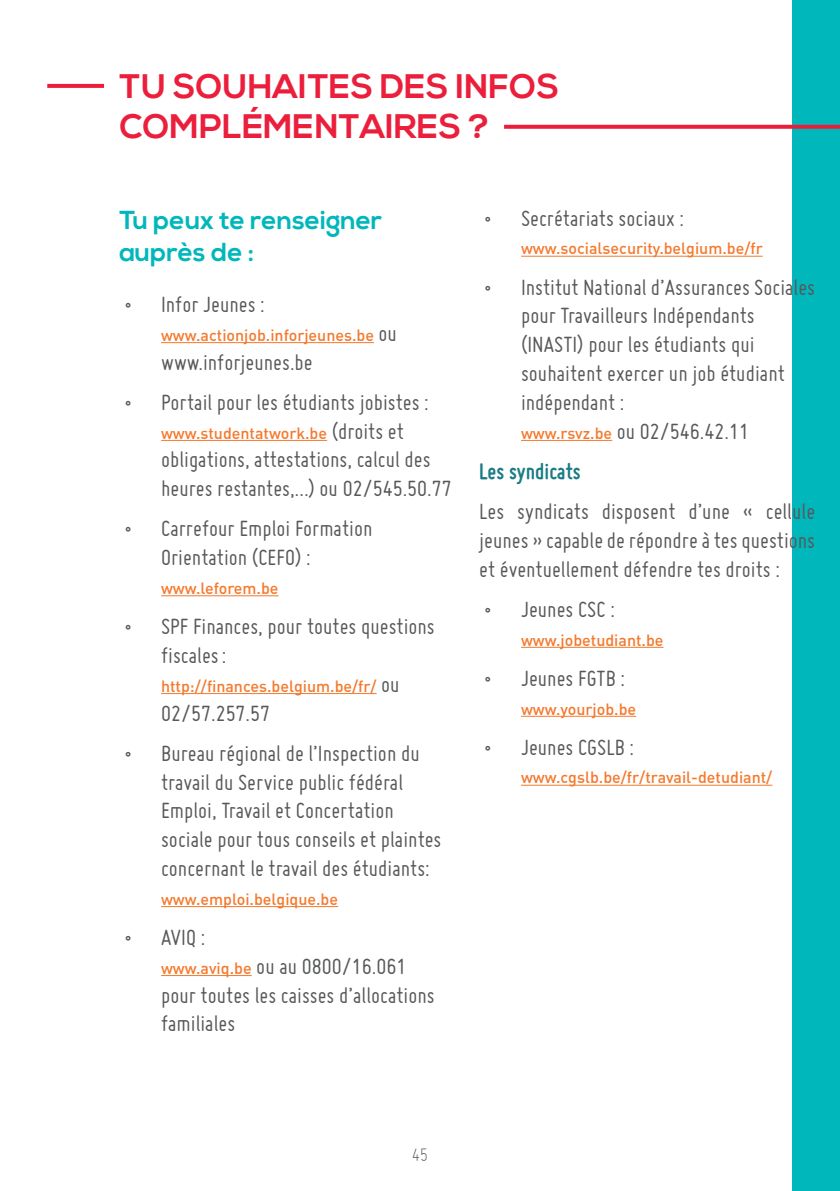
<style>
.page{position:relative;width:840px;height:1191px;background:#fff}
.page>*{position:absolute;margin:0;border:0;box-sizing:border-box;transform-origin:0 0}
.t1{font:700 34px/40.8px "Nexa";color:#eb1f3c}
.t2{font:700 26px/31.2px "Nexa";color:#00b7bc}
.t3{font:24px/28.8px "Miso";color:#57585a}
.t4{font:700 24px "Miso";color:#1a7b84}
.t5{font:300 20px "Miso";color:#57585a}
.t6{font:500 16px "DIN";color:#f4792d}
.s1{font-family:"Miso";font-weight:400;font-size:24px;color:#57585a}
.s2{font-family:"DIN";font-weight:500;font-size:16px;color:#f4792d}
</style>
<div class="page">
<div style="left:792px;top:0;width:47px;height:1191px;background:#00b7bc"></div>
<hr style="left:161px;top:342px;width:213px;height:1px;background:#f4792d">
<hr style="left:161px;top:440px;width:166px;height:1px;background:#f4792d">
<hr style="left:161px;top:595px;width:117px;height:1px;background:#f4792d">
<hr style="left:161px;top:693px;width:215px;height:1px;background:#f4792d">
<hr style="left:161px;top:906px;width:177px;height:1px;background:#f4792d">
<hr style="left:161px;top:975px;width:90px;height:1px;background:#f4792d">
<hr style="left:520px;top:256px;width:242px;height:1px;background:#f4792d">
<hr style="left:520px;top:440px;width:92px;height:1px;background:#f4792d">
<hr style="left:520px;top:647px;width:143px;height:1px;background:#f4792d">
<hr style="left:520px;top:716px;width:116px;height:1px;background:#f4792d">
<hr style="left:520px;top:785px;width:252px;height:1px;background:#f4792d">
<svg style="left:47px;top:84px;width:57px;height:4px"></svg>
<svg style="left:504px;top:125px;width:335px;height:4px"></svg>
<h1 class="t1" style="left:119px;top:67px;width:441px">TU SOUHAITES DES INFOS<br>COMPLÉMENTAIRES ?</h1>
<p class="t2" style="left:119px;top:206px;width:264px">Tu peux te renseigner auprès de :</p>
<p class="t3" style="left:125px;top:290px;width:141px">• Infor Jeunes :</p>
<p class="t6" style="left:161px;top:325px;width:237px">www.actionjob.inforjeunes.be <span class="s1">ou</span></p>
<p class="t3" style="left:161px;top:347px;width:153px">www.inforjeunes.be</p>
<p class="t3" style="left:125px;top:387px;width:305px">• Portail pour les étudiants jobistes :</p>
<p class="t6" style="left:161px;top:422px;width:244px">www.studentatwork.be <span class="s1">(droits et</span></p>
<p class="t3" style="left:161px;top:445px;width:292px">obligations, attestations, calcul des heures restantes,…) ou 02/545.50.77</p>
<p class="t3" style="left:161px;top:514px;width:213px;text-indent:-36px">• Carrefour Emploi Formation<br>Orientation (CEFO) :</p>
<p class="t6" style="left:161px;top:578px;width:119px">www.leforem.be</p>
<p class="t3" style="left:161px;top:612px;width:275px;text-indent:-36px">• SPF Finances, pour toutes questions fiscales:</p>
<p class="t6" style="left:161px;top:676px;width:240px">http://finances.belgium.be/fr/ <span class="s1">ou</span></p>
<p class="t3" style="left:161px;top:698px;width:111px">02/57.257.57</p>
<p class="t3" style="left:161px;top:738px;width:282px;text-indent:-36px">• Bureau régional de l’Inspection du travail du Service public fédéral Emploi, Travail et Concertation sociale pour tous conseils et plaintes concernant le travail des étudiants:</p>
<p class="t6" style="left:161px;top:888px;width:178px">www.emploi.belgique.be</p>
<p class="t3" style="left:161px;top:922px;width:275px;text-indent:-36px">• AVIQ :<br><span class="s2">www.aviq.be</span> ou au 0800/16.061 pour toutes les caisses d’allocations familiales</p>
<p class="t3" style="left:484px;top:203px;width:200px">• Secrétariats sociaux :</p>
<p class="t6" style="left:520px;top:238px;width:243px">www.socialsecurity.belgium.be/fr</p>
<p class="t3" style="left:520px;top:272px;width:295px;text-indent:-36px">• Institut National d’Assurances Sociales pour Travailleurs Indépendants (INASTI) pour les étudiants qui souhaitent exercer un job étudiant indépendant :<br><span class="s2">www.rsvz.be</span> ou 02/546.42.11</p>
<p class="t4" style="left:479px;top:457px;width:103px">Les syndicats</p>
<p class="t3" style="left:479px;top:496px;width:337px;text-align:justify">Les syndicats disposent d’une « cellule jeunes » capable de répondre à tes questions et éventuellement défendre tes droits :</p>
<p class="t3" style="left:484px;top:594px;width:131px">• Jeunes CSC :</p>
<p class="t6" style="left:520px;top:629px;width:144px">www.jobetudiant.be</p>
<p class="t3" style="left:484px;top:663px;width:142px">• Jeunes FGTB :</p>
<p class="t6" style="left:520px;top:698px;width:117px">www.yourjob.be</p>
<p class="t3" style="left:484px;top:732px;width:151px">• Jeunes CGSLB :</p>
<p class="t6" style="left:520px;top:767px;width:253px">www.cgslb.be/fr/travail-detudiant/</p>
<p class="t5" style="left:411px;top:1143px;width:18px">45</p>
</div>
